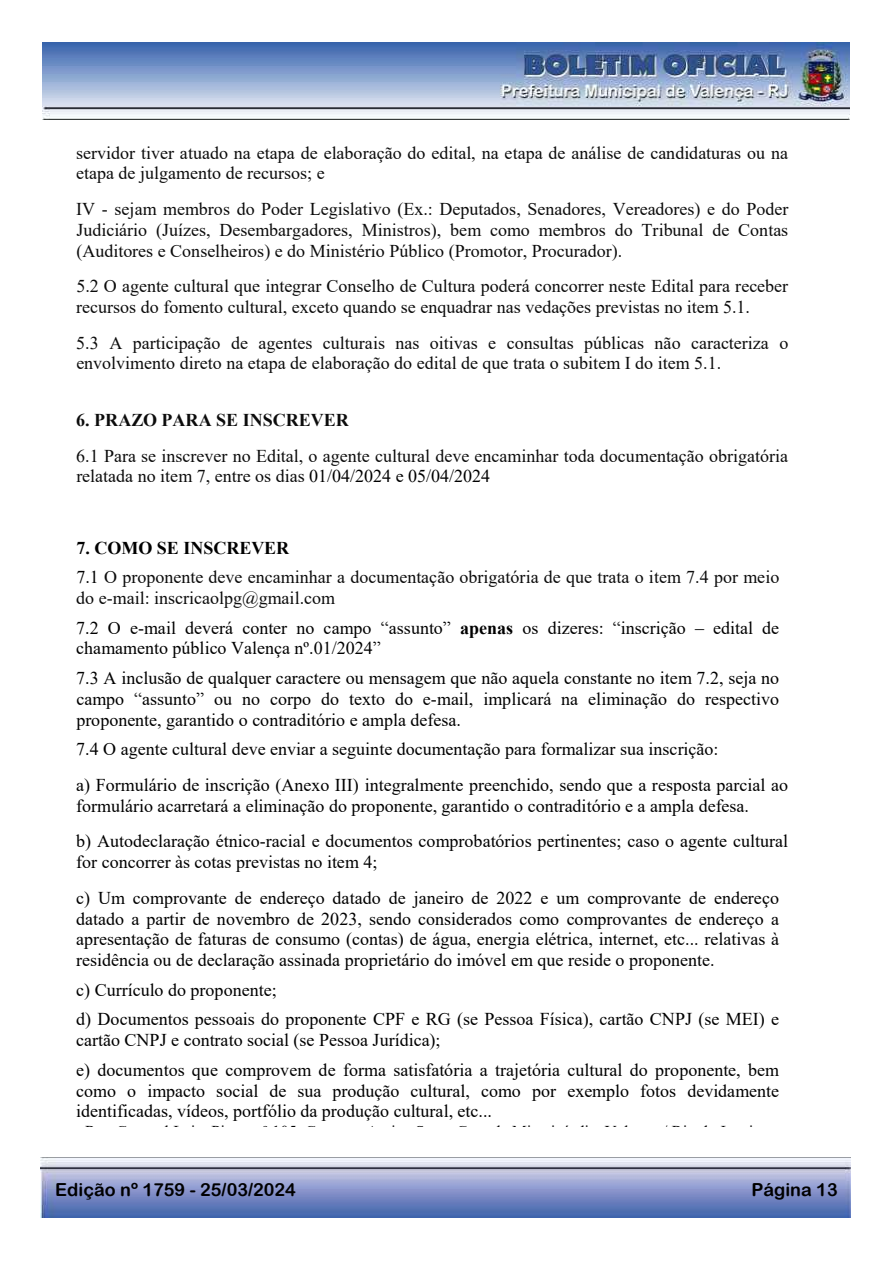
<style>
.page{position:relative;width:893px;height:1263px;background:#fff}
.page>*{position:absolute;margin:0;border:0;box-sizing:border-box;transform-origin:0 0}
.t1{font:18px/29.7px "Times New Roman";color:#000}
.t2{font:18px/20.7px "Times New Roman";color:#0c0c0c}
.t3{font:18px "Arial Rounded MT Bold";color:#000}
.t4{font:700 18px "Times New Roman";color:#0c0c0c}
.s1{color:#000}
.s2{font-weight:700;color:#000}
.s3{color:#0c0c0c}
.s4{font-style:inherit}
.s5{font-weight:700}
</style>
<div class="page">
<img style="left:43px;top:43px;width:806px;height:76px">
<img style="left:40px;top:1158px;width:811px;height:60px">
<p class="t2" style="left:76px;top:142px;width:713px">servidor tiver atuado na etapa de elaboração do edital, na etapa de análise de candidaturas ou na etapa de julgamento de recursos; e</p>
<p class="t2" style="left:76px;top:198px;width:714px;text-align:justify">IV - sejam membros do Poder Legislativo (Ex.: Deputados, Senadores, Vereadores) e do Poder Judiciário (Juízes, Desembargadores, Ministros), bem como membros do Tribunal de Contas (Auditores e Conselheiros) e do Ministério Público (Promotor, Procurador).</p>
<p class="t2" style="left:76px;top:275px;width:713px">5.2 O agente cultural que integrar Conselho de Cultura poderá concorrer neste Edital para receber recursos do fomento cultural, exceto quando se enquadrar nas vedações previstas no item 5.1.</p>
<p class="t2" style="left:76px;top:332px;width:714px">5.3 A participação de agentes culturais nas oitivas e consultas públicas não caracteriza o envolvimento direto na etapa de elaboração do edital de que trata o subitem I do item 5.1.</p>
<p class="t4" style="left:76px;top:407px;width:274px">6. PRAZO PARA SE INSCREVER</p>
<p class="t2" style="left:76px;top:445px;width:713px">6.1 Para se inscrever no Edital, o agente cultural deve encaminhar toda documentação obrigatória relatada no item 7, entre os dias <span class="s1">01/04/2024 e 05/04/2024</span></p>
<p class="t2" style="left:76px;top:533px;width:704px;line-height:29.2px"><span class="s2">7. COMO SE INSCREVER<br></span><span class="s1">7.1</span> O proponente deve encaminhar a documentação obrigatória de que trata o item 7.4 por meio</p>
<p class="t1" style="left:76px;top:583px;width:704px"><span class="s3">do e-mail: inscricaolpg@gmail.com<br></span>7.2 O e-mail deverá conter no campo <span class="s4">“</span>assunto<span class="s4">”</span> <span class="s5">apenas</span> os dizeres: <span class="s4">“</span>inscrição <span class="s4">–</span> edital de</p>
<p class="t1" style="left:76px;top:633px;width:704px">chamamento público Valença nº.01/2024<span class="s4">”<br></span>7.3 A inclusão de qualquer caractere ou mensagem que não aquela constante no item 7.2, seja no</p>
<p class="t1" style="left:76px;top:688px;width:704px;line-height:20.7px">campo <span class="s4">“</span>assunto<span class="s4">”</span> ou no corpo do texto do e-mail, implicará na eliminação do respectivo proponente, garantido o contraditório e ampla defesa.</p>
<p class="t1" style="left:76px;top:731px;width:713px;line-height:35.7px">7.4 O agente cultural deve enviar a seguinte documentação para formalizar sua inscrição:<br>a) Formulário de inscrição (Anexo III) integralmente preenchido, sendo que a resposta parcial ao</p>
<p class="t1" style="left:76px;top:787px;width:713px;line-height:35.7px">formulário acarretará a eliminação do proponente, garantido o contraditório e a ampla defesa.<br>b) Autodeclaração étnico-racial e documentos comprobatórios pertinentes; caso o agente cultural</p>
<p class="t1" style="left:76px;top:844px;width:704px;line-height:35.7px">for concorrer às cotas previstas no item 4;<br>c) Um comprovante de endereço datado de janeiro de 2022 e um comprovante de endereço</p>
<p class="t1" style="left:76px;top:907px;width:704px;line-height:20.7px;text-align:justify">datado a partir de novembro de 2023, sendo considerados como comprovantes de endereço a apresentação de faturas de consumo (contas) de água, energia elétrica, internet, etc... relativas à residência ou de declaração assinada proprietário do imóvel em que reside o proponente.</p>
<p class="t1" style="left:76px;top:974px;width:704px">c) Currículo do proponente;<br>d) Documentos pessoais do proponente CPF e RG (se Pessoa Física), cartão CNPJ (se MEI) e</p>
<p class="t1" style="left:76px;top:1025px;width:704px">cartão CNPJ e contrato social (se Pessoa Jurídica);<br>e) documentos que comprovem de forma satisfatória a trajetória cultural do proponente, bem</p>
<p class="t1" style="left:76px;top:1079px;width:704px;line-height:20.7px">como o impacto social de sua produção cultural, como por exemplo fotos devidamente identificadas, vídeos, portfólio da produção cultural, etc...</p>
<p class="t3" style="left:55px;top:1179px;width:242px">Edição nº 1759 - 25/03/2024</p>
<p class="t3" style="left:751px;top:1179px;width:88px">Página 13</p>
</div>
